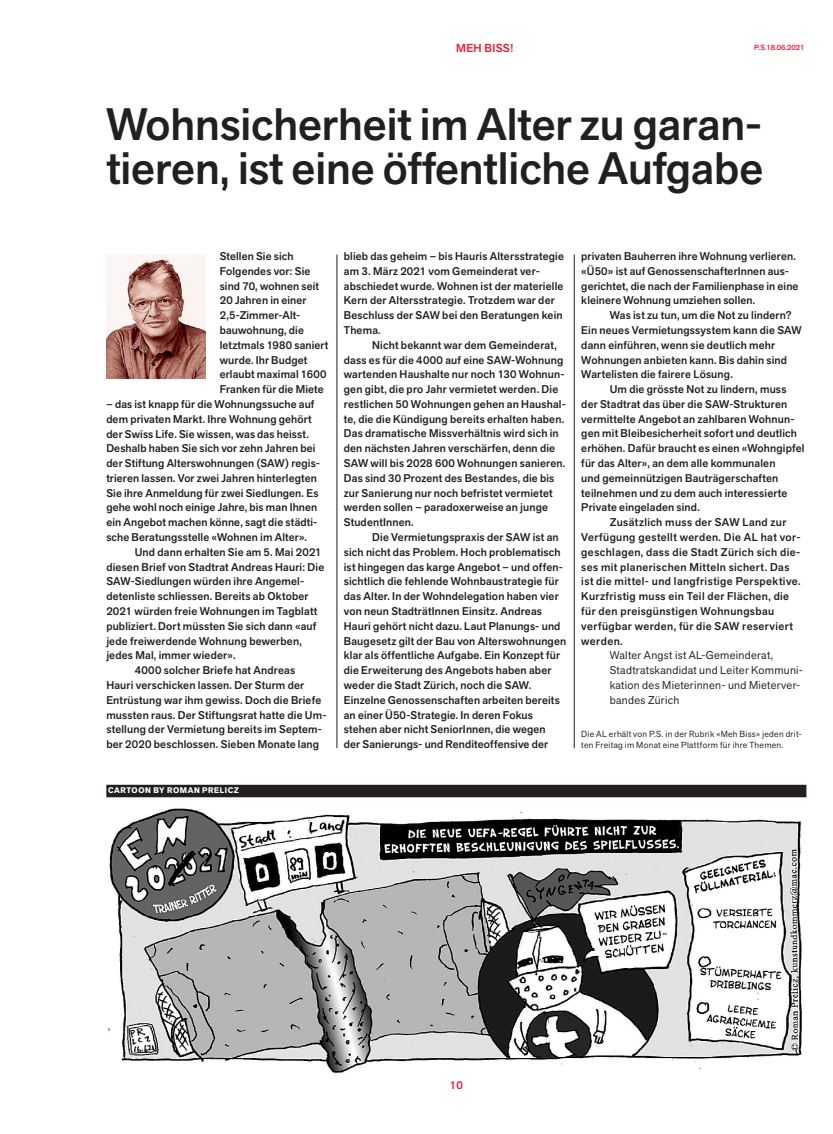
<style>
.page{position:relative;width:833px;height:1134px;background:#fff}
.page>*{position:absolute;margin:0;border:0;box-sizing:border-box;transform-origin:0 0}
.t1{font:500 45px/43.8px "Akzid Grtsk Next";color:#231f20}
.t2{font:500 11.5px "Akzid Grtsk Next";letter-spacing:.02em;color:#ed1a33}
.t3{font:11.25px/14.8px "Akzid Grtsk Next";letter-spacing:.025em;color:#231f20}
.t4{font:500 11.25px "Akzid Grtsk Next";color:#ed1a33}
.t5{font:500 11.12px/14.8px "Akzid Grtsk Next";letter-spacing:.015em;color:#231f20}
.t6{font:500 11.12px "Akzid Grtsk Next";letter-spacing:.035em;color:#231f20}
.t7{font:8.75px/11px "Akzid Grtsk Next";letter-spacing:.035em;color:#231f20}
.t8{font:700 8.12px "Akzid Grtsk Next";letter-spacing:.07em;color:#fff}
.t9{font:500 7.5px "Akzid Grtsk Next";color:#ed1a33}
</style>
<div class="page">
<img style="left:108px;top:808px;width:694px;height:265px">
<div style="left:106px;top:785px;width:700px;height:12px;background:#231f20"></div>
<hr style="left:574px;top:255px;width:1px;height:493px;background:#231f20">
<hr style="left:337px;top:255px;width:1px;height:493px;background:#231f20">
<img style="left:106px;top:255px;width:100px;height:123px">
<p class="t2" style="left:456px;top:41px;width:58px">MEH BISS!</p>
<p class="t9" style="left:754px;top:42px;width:52px">P.S.18.06.2021</p>
<h1 class="t1" style="left:106px;top:102px;width:658px">Wohnsicherheit im Alter zu garan&shy;tieren, ist eine öffentliche Aufgabe</h1>
<p class="t5" style="left:220px;top:249px;width:110px">Stellen Sie sich<br>Folgendes vor: Sie sind 70, wohnen seit<br>20 Jahren in einer<br>2,5-Zimmer-Alt&shy;bauwohnung, die letztmals 1980 saniert wurde. Ihr Budget erlaubt maximal 1600<br>Franken für die Miete</p>
<p class="t5" style="left:106px;top:397px;width:215px">– das ist knapp für die Wohnungssuche auf dem privaten Markt. Ihre Wohnung gehört der Swiss Life. Sie wissen, was das heisst.<br>Deshalb haben Sie sich vor zehn Jahren bei der Stiftung Alterswohnungen (SAW) regis&shy;trieren lassen. Vor zwei Jahren hinterlegten Sie ihre Anmeldung für zwei Siedlungen. Es gehe wohl noch einige Jahre, bis man Ihnen ein Angebot machen könne, sagt die städti&shy;sche Beratungsstelle «Wohnen im Alter».</p>
<p class="t5" style="left:135px;top:545px;width:188px">Und dann erhalten Sie am 5. Mai 2021</p>
<p class="t5" style="left:106px;top:559px;width:219px">diesen Brief von Stadtrat Andreas Hauri: Die</p>
<p class="t5" style="left:106px;top:574px;width:199px">SAW-Siedlungen würden ihre Angemel-</p>
<p class="t5" style="left:106px;top:589px;width:204px">detenliste schliessen. Bereits ab Oktober</p>
<p class="t5" style="left:106px;top:604px;width:213px">2021 würden freie Wohnungen im Tagblatt</p>
<p class="t5" style="left:106px;top:618px;width:212px">publiziert. Dort müssten Sie sich dann «auf</p>
<p class="t5" style="left:106px;top:633px;width:197px">jede freiwerdende Wohnung bewerben,</p>
<p class="t5" style="left:106px;top:648px;width:131px">jedes Mal, immer wieder».</p>
<p class="t5" style="left:135px;top:663px;width:162px">4000 solcher Briefe hat Andreas</p>
<p class="t5" style="left:106px;top:678px;width:199px">Hauri verschicken lassen. Der Sturm der</p>
<p class="t5" style="left:106px;top:692px;width:216px">Entrüstung war ihm gewiss. Doch die Briefe</p>
<p class="t5" style="left:106px;top:707px;width:222px">mussten raus. Der Stiftungsrat hatte die Um-</p>
<p class="t5" style="left:106px;top:722px;width:217px">stellung der Vermietung bereits im Septem-</p>
<p class="t5" style="left:106px;top:737px;width:214px">ber 2020 beschlossen. Sieben Monate lang</p>
<p class="t8" style="left:108px;top:784px;width:132px">CARTOON BY ROMAN PRELICZ</p>
<p class="t5" style="left:344px;top:249px;width:222px">blieb das geheim – bis Hauris Altersstrategie am 3. März 2021 vom Gemeinderat ver&shy;abschiedet wurde. Wohnen ist der materielle Kern der Altersstrategie. Trotzdem war der Beschluss der SAW bei den Beratungen kein Thema.</p>
<p class="t5" style="left:344px;top:337px;width:223px;text-indent:28px">Nicht bekannt war dem Gemeinderat, dass es für die 4000 auf eine SAW-Wohnung wartenden Haushalte nur noch 130 Wohnun&shy;gen gibt, die pro Jahr vermietet werden. Die restlichen 50 Wohnungen gehen an Haushal&shy;te, die die Kündigung bereits erhalten haben.<br>Das dramatische Missverhältnis wird sich in den nächsten Jahren verschärfen, denn die SAW will bis 2028 600 Wohnungen sanieren.<br>Das sind 30 Prozent des Bestandes, die bis zur Sanierung nur noch befristet vermietet werden sollen – paradoxerweise an junge StudentInnen.</p>
<p class="t5" style="left:344px;top:530px;width:224px;text-indent:28px">Die Vermietungspraxis der SAW ist an sich nicht das Problem. Hoch problematisch ist hingegen das karge Angebot – und offen&shy;sichtlich die fehlende Wohnbaustrategie für das Alter. In der Wohndelegation haben vier von neun StadträtInnen Einsitz. Andreas Hauri gehört nicht dazu. Laut Planungs- und Baugesetz gilt der Bau von Alterswohnungen klar als öffentliche Aufgabe. Ein Konzept für die Erweiterung des Angebots haben aber weder die Stadt Zürich, noch die SAW.<br>Einzelne Genossenschaften arbeiten bereits an einer Ü50-Strategie. In deren Fokus stehen aber nicht SeniorInnen, die wegen<br>der Sanierungs- und Renditeoffensive der</p>
<p class="t5" style="left:581px;top:249px;width:219px">privaten Bauherren ihre Wohnung verlieren. «Ü50» ist auf GenossenschafterInnen aus&shy;gerichtet, die nach der Familienphase in eine kleinere Wohnung umziehen sollen.</p>
<p class="t5" style="left:581px;top:308px;width:222px;text-indent:28px">Was ist zu tun, um die Not zu lindern?<br>Ein neues Vermietungssystem kann die SAW dann einführen, wenn sie deutlich mehr Wohnungen anbieten kann. Bis dahin sind Wartelisten die fairere Lösung.</p>
<p class="t5" style="left:609px;top:382px;width:178px">Um die grösste Not zu lindern, muss</p>
<p class="t5" style="left:581px;top:397px;width:207px">der Stadtrat das über die SAW-Strukturen</p>
<p class="t5" style="left:581px;top:411px;width:215px">vermittelte Angebot an zahlbaren Wohnun-</p>
<p class="t5" style="left:581px;top:426px;width:217px">gen mit Bleibesicherheit sofort und deutlich</p>
<p class="t5" style="left:581px;top:441px;width:225px">erhöhen. Dafür braucht es einen «Wohngipfel</p>
<p class="t5" style="left:581px;top:456px;width:196px">für das Alter», an dem alle kommunalen</p>
<p class="t5" style="left:581px;top:471px;width:199px">und gemeinnützigen Bauträgerschaften</p>
<p class="t5" style="left:581px;top:485px;width:208px">teilnehmen und zu dem auch interessierte</p>
<p class="t5" style="left:581px;top:500px;width:120px">Private eingeladen sind.</p>
<p class="t6" style="left:609px;top:515px;width:178px">Zusätzlich muss der SAW Land zur</p>
<p class="t6" style="left:581px;top:530px;width:221px">Verfügung gestellt werden. Die AL hat vor-</p>
<p class="t6" style="left:581px;top:545px;width:220px">geschlagen, dass die Stadt Zürich sich die-</p>
<p class="t6" style="left:581px;top:559px;width:210px">ses mit planerischen Mitteln sichert. Das</p>
<p class="t6" style="left:581px;top:574px;width:221px">ist die mittel- und langfristige Perspektive.</p>
<p class="t6" style="left:581px;top:589px;width:209px">Kurzfristig muss ein Teil der Flächen, die</p>
<p class="t6" style="left:581px;top:604px;width:194px">für den preisgünstigen Wohnungsbau</p>
<p class="t6" style="left:581px;top:619px;width:213px">verfügbar werden, für die SAW reserviert</p>
<p class="t5" style="left:581px;top:633px;width:43px">werden.</p>
<p class="t3" style="left:609px;top:648px;width:195px">Walter Angst ist AL-Gemeinderat,<br>Stadtratskandidat und Leiter Kommuni&shy;kation des Mieterinnen- und Mieterver&shy;bandes Zürich</p>
<p class="t7" style="left:581px;top:728px;width:222px">Die AL erhält von P.S. in der Rubrik «Meh Biss» jeden drit&shy;ten Freitag im Monat eine Plattform für ihre Themen.</p>
<p class="t4" style="left:450px;top:1078px;width:14px">10</p>
</div>
